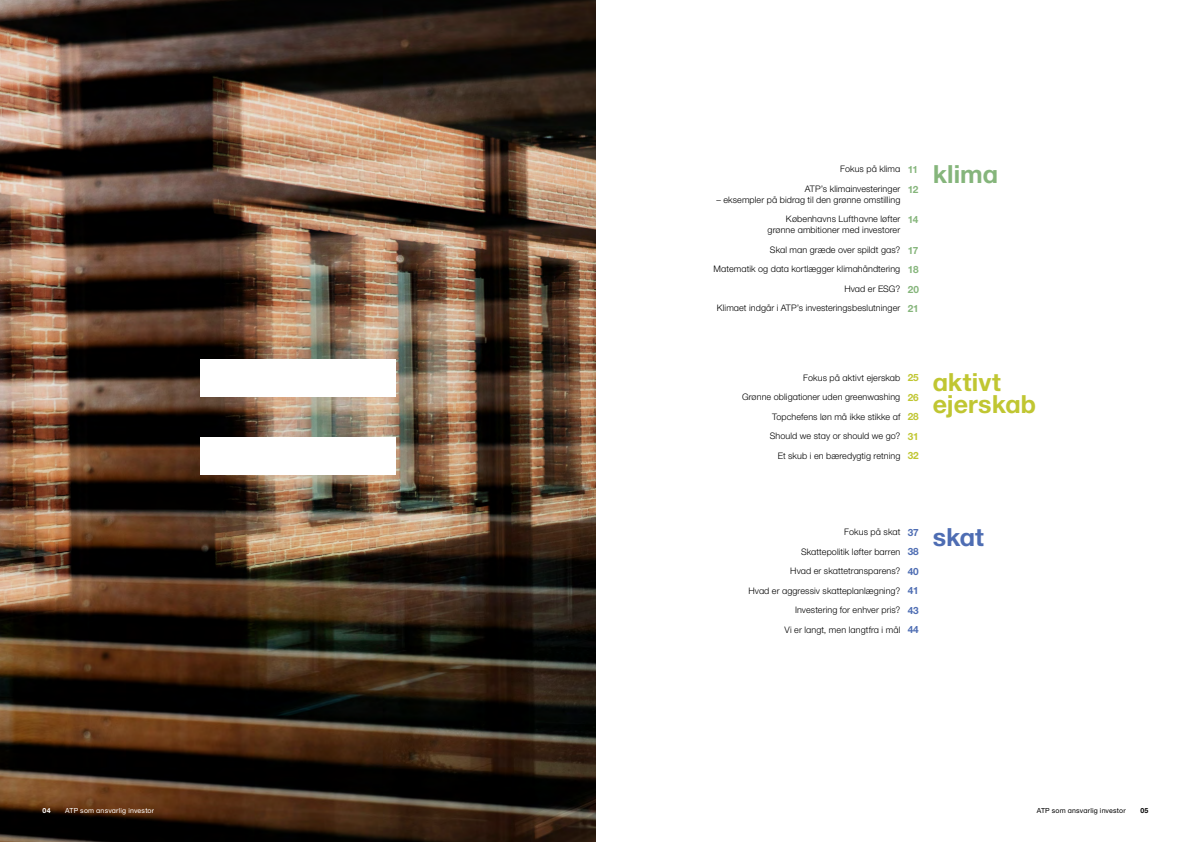
<style>
.page{position:relative;width:1191px;height:842px;background:#fff}
.page>*{position:absolute;margin:0;border:0;box-sizing:border-box;transform-origin:0 0}
.t1{font:700 25px/22px "Helvetica Neue ATP Body";color:#c0c632}
.t2{font:700 25px "Helvetica Neue ATP Body";letter-spacing:.005em;color:#85b57b}
.t3{font:700 25px "Helvetica Neue ATP Body";color:#4e6db3}
.t4{font:700 10px/19.5px "Helvetica Neue ATP Body";letter-spacing:-.03em;color:#85b57b}
.t5{font:700 10px/19.5px "Helvetica Neue ATP Body";color:#4e6db3;text-align:justify}
.t6{font:700 10px/19.5px "Helvetica Neue ATP Body";color:#c0c632;text-align:justify}
.t7{font:300 9px/19.5px "Helvetica Neue ATP Body";letter-spacing:.01em;color:#000;text-align:right}
.t8{font:7px "Helvetica Neue ATP Body";letter-spacing:.025em;color:#fff}
.t9{font:7px "Helvetica Neue ATP Body";letter-spacing:.025em;color:#000}
.t10{font:700 7px "Helvetica Neue ATP Body";color:#fff}
.t11{font:700 7px "Helvetica Neue ATP Body";color:#000}
</style>
<div class="page">
<img style="left:0;top:0;width:595px;height:842px">
<div style="left:200px;top:359px;width:195px;height:38px;background:#fff"></div>
<div style="left:200px;top:437px;width:195px;height:38px;background:#fff"></div>
<p class="t7" style="left:805px;top:159px;width:97px">Fokus på klima<br>ATP’s klimainvesteringer</p>
<p class="t7" style="left:716px;top:190px;width:185px">– eksempler på bidrag til den grønne omstilling<br>Københavns Lufthavne løfter</p>
<p class="t7" style="left:713px;top:220px;width:188px">grønne ambitioner med investorer<br>Skal man græde over spildt gas?<br>Matematik og data kortlægger klimahåndtering Hvad er ESG?<br>Klimaet indgår i ATP’s investeringsbeslutninger</p>
<p class="t4" style="left:907px;top:160px;width:12px">11<br>12</p>
<p class="t4" style="left:907px;top:210px;width:12px">14</p>
<p class="t4" style="left:907px;top:240px;width:13px;text-align:justify">17<br>18<br>20<br>21</p>
<h1 class="t2" style="left:932px;top:159px;width:67px">klima</h1>
<p class="t7" style="left:742px;top:368px;width:160px">Fokus på aktivt ejerskab<br>Grønne obligationer uden greenwashing<br>Topchefens løn må ikke stikke af<br>Should we stay or should we go?<br>Et skub i en bæredygtig retning</p>
<p class="t6" style="left:907px;top:368px;width:13px">25<br>26<br>28<br>31<br>32</p>
<h1 class="t1" style="left:932px;top:371px;width:105px">aktivt ejerskab</h1>
<p class="t7" style="left:748px;top:522px;width:153px">Fokus på skat<br>Skattepolitik løfter barren<br>Hvad er skattetransparens?<br>Hvad er aggressiv skatteplanlægning?<br>Investering for enhver pris?<br>Vi er langt, men langtfra i mål</p>
<p class="t5" style="left:907px;top:522px;width:13px">37<br>38<br>40<br>41<br>43<br>44</p>
<h1 class="t3" style="left:932px;top:521px;width:53px">skat</h1>
<p class="t10" style="left:43px;top:806px;width:10px">04</p>
<p class="t8" style="left:65px;top:806px;width:90px">ATP som ansvarlig investor</p>
<p class="t9" style="left:1036px;top:806px;width:90px">ATP som ansvarlig investor</p>
<p class="t11" style="left:1140px;top:806px;width:10px">05</p>
</div>
